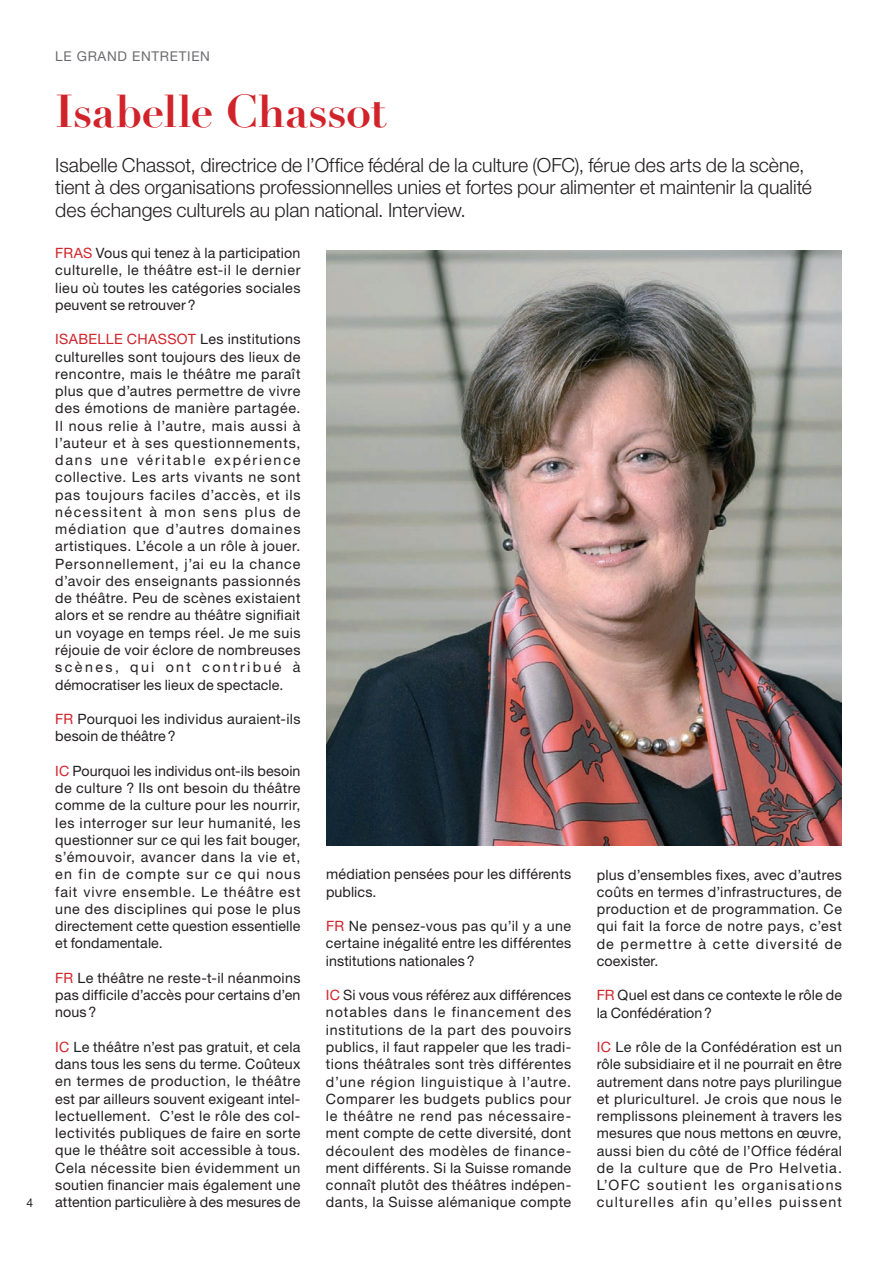
<style>
.page{position:relative;width:893px;height:1263px;background:#fff}
.page>*{position:absolute;margin:0;border:0;box-sizing:border-box;transform-origin:0 0}
.t1{font:700 45px "Didot";letter-spacing:-.01em;color:#d1232a}
.t2{font:300 19.5px/22.5px "Helvetica Neue LT Std";color:#231f20}
.t3{font:14.25px/17.2px "Helvetica Neue LT Std";letter-spacing:.03em;color:#231f20;text-align:justify}
.t4{font:14.25px/17.2px "Helvetica Neue LT Std";letter-spacing:.01em;color:#231f20}
.t5{font:14.25px "Helvetica Neue LT Std";letter-spacing:.025em;color:#d1232a}
.t6{font:13.5px "Helvetica Neue LT Std";letter-spacing:.05em;color:#6c6d70}
.t7{font:12px "Helvetica Neue LT Std";color:#231f20}
.s1{color:#d1232a}
</style>
<div class="page">
<img style="left:326px;top:251px;width:516px;height:594px">
<p class="t7" style="left:26px;top:1195px;width:8px">4</p>
<p class="t6" style="left:55px;top:48px;width:156px">Le grand entretien</p>
<h1 class="t1" style="left:55px;top:83px;width:333px">Isabelle Chassot</h1>
<p class="t2" style="left:55px;top:153px;width:758px">Isabelle Chassot, directrice de l’Office fédéral de la culture (OFC), férue des arts de la scène, tient à des organisations professionnelles unies et fortes pour alimenter et maintenir la qualité des échanges culturels au plan national. Interview.</p>
<p class="t3" style="left:55px;top:244px;width:247px"><span class="s1">FRAS</span> Vous qui tenez à la participation culturelle, le théâtre est-il le dernier lieu où toutes les catégories sociales peuvent se retrouver?</p>
<p class="t5" style="left:55px;top:331px;width:114px">Isabelle Chasso</p>
<p class="t3" style="left:55px;top:330px;width:247px;text-indent:133px"><span class="s1">t</span> Les institutions culturelles sont toujours des lieux de rencontre, mais le théâtre me paraît plus que d’autres permettre de vivre des émotions de manière partagée.<br>I l nous relie à l’autre, mais aussi à l’auteur et à ses questionnements, dans une véritable expérience collective. Les arts vivants ne sont pas toujours faciles d’accès, et ils nécessitent à mon sens plus de médiation que d’autres domaines artistiques. L’école a un rôle à jouer.<br>Personnellement, j’ai eu la chance d’avoir des enseignants passionnés de théâtre. Peu de scènes existaient alors et se rendre au théâtre signifiait un voyage en temps réel. Je me suis réjouie de voir éclore de nombreuses scènes, qui ont contribué à démocratiser les lieux de spectacle.</p>
<p class="t3" style="left:55px;top:710px;width:247px"><span class="s1">fr</span> Pourquoi les individus auraient-ils besoin de théâtre?</p>
<p class="t3" style="left:55px;top:762px;width:247px"><span class="s1">Ic</span> Pourquoi les individus ont-ils besoin de culture ? I ls ont besoin du théâtre comme de la culture pour les nourrir, les interroger sur leur humanité, les questionner sur ce qui les fait bouger, s’émouvoir, avancer dans la vie et, en fin de compte sur ce qui nous fait vivre ensemble. Le théâtre est une des disciplines qui pose le plus directement cette question essentielle et fondamentale.</p>
<p class="t3" style="left:55px;top:969px;width:247px"><span class="s1">fr</span> Le théâtre ne reste-t-il néanmoins pas difficile d’accès pour certains d’en nous?</p>
<p class="t3" style="left:55px;top:1038px;width:247px"><span class="s1">I C</span> Le théâtre n’est pas gratuit, et cela dans tous les sens du terme. Coûteux en termes de production, le théâtre est par ailleurs souvent exigeant intel&shy;lectuellement. C’est le rôle des col&shy;lectivités publiques de faire en sorte que le théâtre soit accessible à tous.<br>Cela nécessite bien évidemment un soutien financier mais également une attention particulière à des mesures de</p>
<p class="t3" style="left:326px;top:865px;width:247px">médiation pensées pour les différents publics.</p>
<p class="t3" style="left:326px;top:917px;width:247px"><span class="s1">fr</span> Ne pensez-vous pas qu’il y a une certaine inégalité entre les différentes institutions nationales?</p>
<p class="t3" style="left:326px;top:986px;width:247px"><span class="s1">I C</span> Si vous vous référez aux différences notables dans le financement des institutions de la part des pouvoirs publics, il faut rappeler que les tradi&shy;tions théâtrales sont très différentes d’une région linguistique à l’autre.<br>Comparer les budgets publics pour le théâtre ne rend pas nécessaire&shy;ment compte de cette diversité, dont découlent des modèles de finance&shy;ment différents. Si la Suisse romande connaît plutôt des théâtres indépen&shy;dants, la Suisse alémanique compte</p>
<p class="t3" style="left:597px;top:866px;width:247px">plus d’ensembles fixes, avec d’autres coûts en termes d’infrastructures, de production et de programmation. Ce qui fait la force de notre pays, c’est de permettre à cette diversité de coexister.</p>
<p class="t4" style="left:597px;top:986px;width:247px"><span class="s1">fr</span> Quel est dans ce contexte le rôle de la Confédération?</p>
<p class="t3" style="left:597px;top:1038px;width:247px"><span class="s1">I C</span> Le rôle de la Confédération est un rôle subsidiaire et il ne pourrait en être autrement dans notre pays plurilingue et pluriculturel. Je crois que nous le remplissons pleinement à travers les mesures que nous mettons en œuvre, aussi bien du côté de l’Office fédéral de la culture que de Pro Helvetia.<br>L’OFC soutient les organisations culturelles afin qu’elles puissent</p>
</div>
